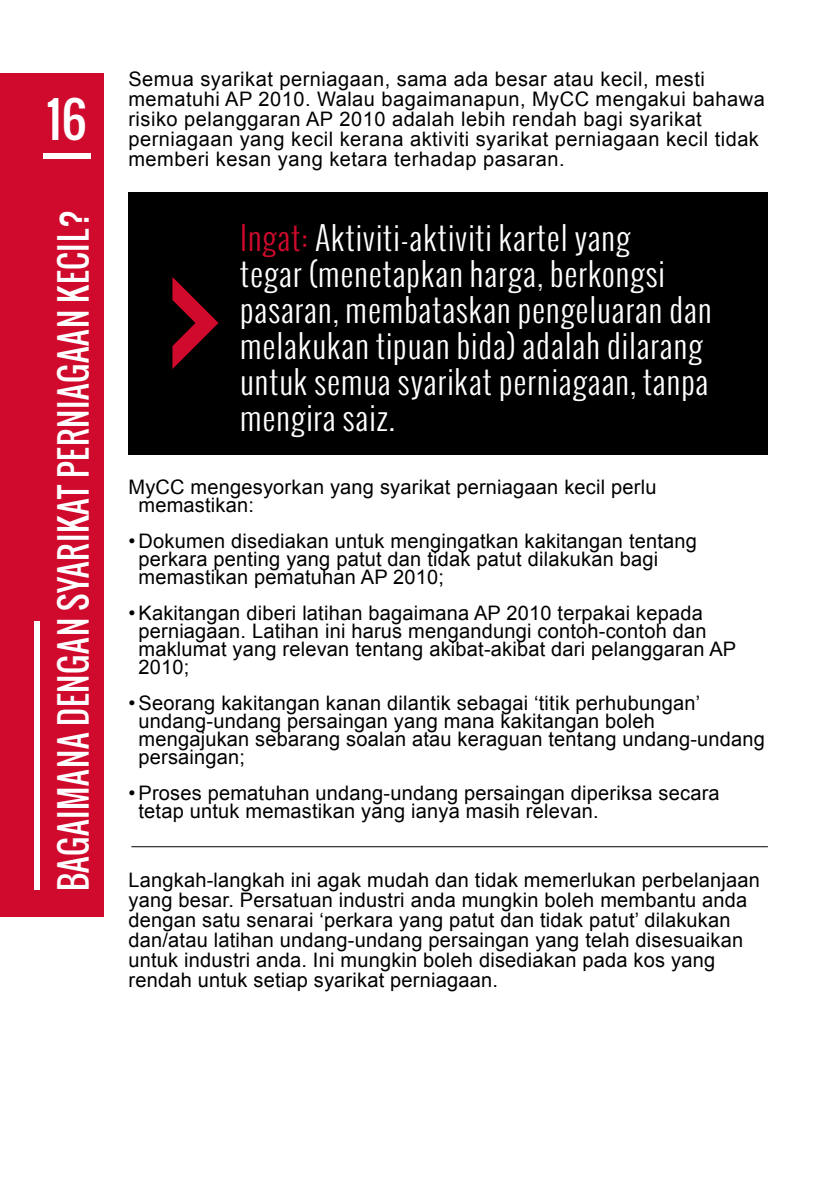
<style>
.page{position:relative;width:840px;height:1191px;background:#fff}
.page>*{position:absolute;margin:0;border:0;box-sizing:border-box;transform-origin:0 0}
.t1{font:48px "Oswald";color:#fff}
.t2{font:36px "Oswald";letter-spacing:.025em;color:#fff;scale:.9 1}
.t3{font:300 32px/36px "Oswald";letter-spacing:.025em;color:#fff}
.t4{font:20px/18px "Arial";letter-spacing:.01em;color:#000}
.s1{color:#cf0a2c}
</style>
<div class="page">
<div style="left:0;top:73px;width:103px;height:843px;background:#cf0a2c"></div>
<div style="left:34px;top:621px;width:5px;height:268px;background:#fff"></div>
<div style="left:44px;top:153px;width:47px;height:6px;background:#fff"></div>
<div style="left:128px;top:192px;width:639px;height:262px;background:#000"></div>
<svg style="left:172px;top:277px;width:46px;height:92px"></svg>
<hr style="left:131px;top:846px;width:636px;height:1px;background:#000">
<h1 class="t1" style="left:46px;top:84px;width:42px">16</h1>
<h2 class="t2" style="left:46px;top:891px;width:758px;rotate:-90deg">BAGAIMANA DENGAN SYARIKAT PERNIAGAAN KECIL?</h2>
<p class="t4" style="left:128px;top:70px;width:637px;line-height:20px">Semua syarikat perniagaan, sama ada besar atau kecil, mesti mematuhi AP 2010. Walau bagaimanapun, MyCC mengakui bahawa risiko pelanggaran AP 2010 adalah lebih rendah bagi syarikat perniagaan yang kecil kerana aktiviti syarikat perniagaan kecil tidak memberi kesan yang ketara terhadap pasaran.</p>
<h3 class="t3" style="left:240px;top:220px;width:473px"><span class="s1">Ingat:</span> Aktiviti-aktiviti kartel yang<br>tegar (menetapkan harga, berkongsi pasaran, membataskan pengeluaran dan melakukan tipuan bida) adalah dilarang untuk semua syarikat perniagaan, tanpa mengira saiz.</h3>
<p class="t4" style="left:138px;top:478px;width:519px;text-indent:-10px">MyCC mengesyorkan yang syarikat perniagaan kecil perlu memastikan:</p>
<p class="t4" style="left:138px;top:532px;width:559px;text-indent:-10px">• Dokumen disediakan untuk mengingatkan kakitangan tentang perkara penting yang patut dan tidak patut dilakukan bagi memastikan pematuhan AP 2010;</p>
<p class="t4" style="left:138px;top:604px;width:599px;text-indent:-10px">•Kakitangan diberi latihan bagaimana AP 2010 terpakai kepada perniagaan. Latihan ini harus mengandungi contoh-contoh dan maklumat yang relevan tentang akibat-akibat dari pelanggaran AP 2010;</p>
<p class="t4" style="left:138px;top:694px;width:627px;text-indent:-10px">•Seorang kakitangan kanan dilantik sebagai ‘titik perhubungan’ undang-undang persaingan yang mana kakitangan boleh mengajukan sebarang soalan atau keraguan tentang undang-undang persaingan;</p>
<p class="t4" style="left:138px;top:784px;width:582px;text-indent:-10px">•Proses pematuhan undang-undang persaingan diperiksa secara tetap untuk memastikan yang ianya masih relevan.</p>
<p class="t4" style="left:128px;top:870px;width:632px;line-height:20px">Langkah-langkah ini agak mudah dan tidak memerlukan perbelanjaan yang besar. Persatuan industri anda mungkin boleh membantu anda dengan satu senarai ‘perkara yang patut dan tidak patut’ dilakukan dan/atau latihan undang-undang persaingan yang telah disesuaikan untuk industri anda. Ini mungkin boleh disediakan pada kos yang rendah untuk setiap syarikat perniagaan.</p>
</div>
